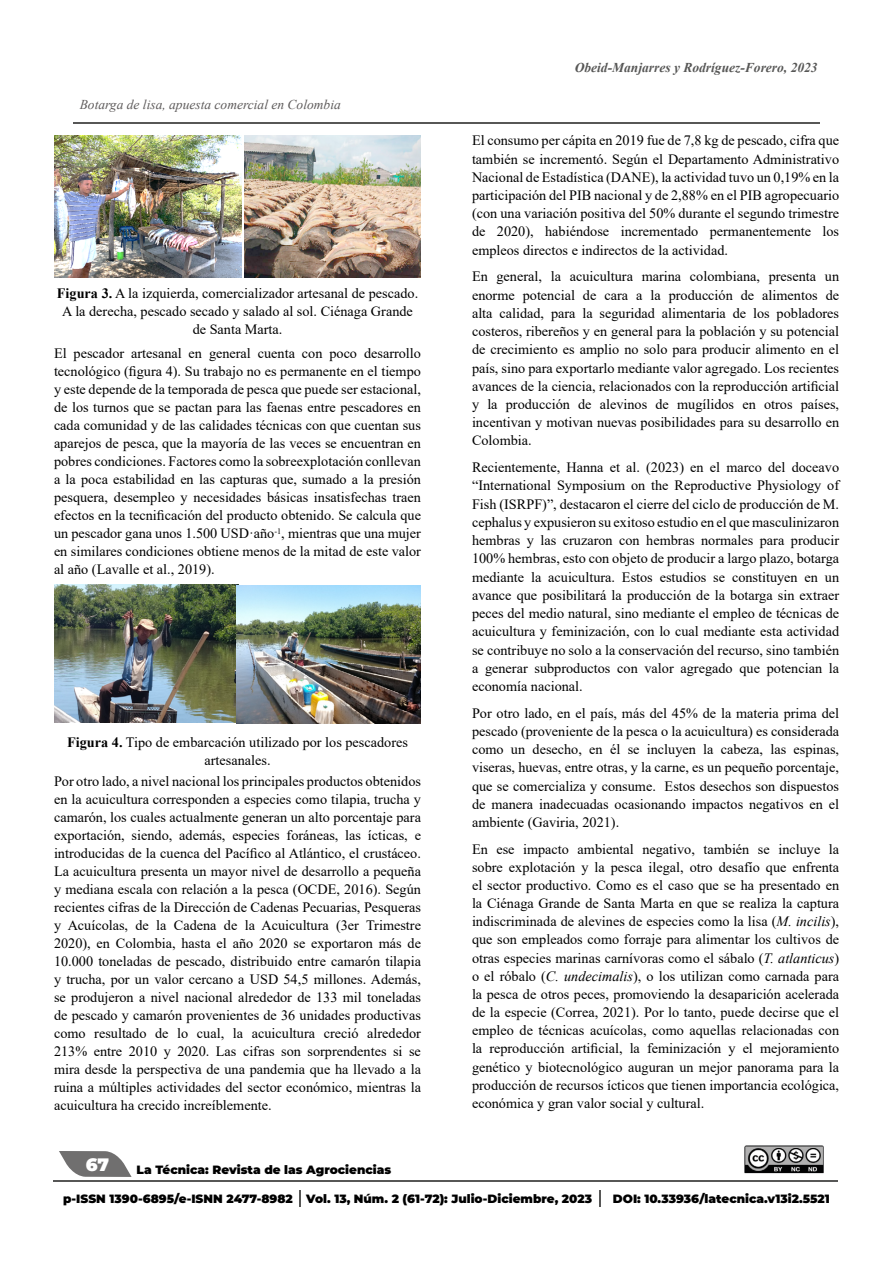
<style>
.page{position:relative;width:893px;height:1263px;background:#fff}
.page>*{position:absolute;margin:0;border:0;box-sizing:border-box;transform-origin:0 0}
.t1{font:900 18px "Montserrat";color:#fff}
.t2{font:14.25px/18px "Times New Roman";color:#000;text-align:justify}
.t3{font:italic 13.5px "Times New Roman";color:#5e5b5b}
.t4{font:italic 700 13.5px "Times New Roman";color:#575756}
.t5{font:900 12px "Montserrat";color:#000}
.s1{font-weight:700}
.s2{font-style:italic}
</style>
<div class="page">
<hr style="left:73px;top:122px;width:747px;height:1px;background:#575756">
<svg style="left:59px;top:1151px;width:73px;height:26px"></svg>
<img style="left:744px;top:1145px;width:80px;height:29px">
<hr style="left:53px;top:1180px;width:784px;height:1px;background:#575756">
<svg style="left:600px;top:1190px;width:1px;height:17px"></svg>
<svg style="left:300px;top:1190px;width:1px;height:17px"></svg>
<img style="left:54px;top:135px;width:188px;height:142px">
<img style="left:245px;top:136px;width:176px;height:141px">
<img style="left:54px;top:585px;width:182px;height:138px">
<img style="left:236px;top:585px;width:185px;height:139px">
<p class="t3" style="left:80px;top:95px;width:263px">Botarga de lisa, apuesta comercial en Colombia</p>
<p class="t2" style="left:57px;top:284px;width:363px;text-align:center"><span class="s1">Figura 3.</span> A la izquierda, comercializador artesanal de pescado.<br>A la derecha, pescado secado y salado al sol. Ciénaga Grande de Santa Marta.</p>
<p class="t2" style="left:54px;top:344px;width:368px">El pescador artesanal en general cuenta con poco desarrollo tecnológico (figura 4). Su trabajo no es permanente en el tiempo y este depende de la temporada de pesca que puede ser estacional, de los turnos que se pactan para las faenas entre pescadores en cada comunidad y de las calidades técnicas con que cuentan sus aparejos de pesca, que la mayoría de las veces se encuentran en pobres condiciones. Factores como la sobreexplotación conllevan a la poca estabilidad en las capturas que, sumado a la presión pesquera, desempleo y necesidades básicas insatisfechas traen efectos en la tecnificación del producto obtenido. Se calcula que un pescador gana unos 1.500 USD·año<sup>-1</sup>, mientras que una mujer en similares condiciones obtiene menos de la mitad de este valor al año (Lavalle et al., 2019).</p>
<p class="t2" style="left:67px;top:733px;width:342px;text-align:center"><span class="s1">Figura 4.</span> Tipo de embarcación utilizado por los pescadores artesanales.</p>
<p class="t2" style="left:54px;top:772px;width:368px">Por otro lado, a nivel nacional los principales productos obtenidos en la acuicultura corresponden a especies como tilapia, trucha y camarón, los cuales actualmente generan un alto porcentaje para exportación, siendo, además, especies foráneas, las ícticas, e introducidas de la cuenca del Pacífico al Atlántico, el crustáceo.<br>La acuicultura presenta un mayor nivel de desarrollo a pequeña y mediana escala con relación a la pesca (OCDE, 2016). Según recientes cifras de la Dirección de Cadenas Pecuarias, Pesqueras y Acuícolas, de la Cadena de la Acuicultura (3er Trimestre 2020), en Colombia, hasta el año 2020 se exportaron más de 10.000 toneladas de pescado, distribuido entre camarón tilapia y trucha, por un valor cercano a USD 54,5 millones. Además, se produjeron a nivel nacional alrededor de 133 mil toneladas de pescado y camarón provenientes de 36 unidades productivas como resultado de lo cual, la acuicultura creció alrededor 213% entre 2010 y 2020. Las cifras son sorprendentes si se mira desde la perspectiva de una pandemia que ha llevado a la ruina a múltiples actividades del sector económico, mientras la acuicultura ha crecido increíblemente.</p>
<p class="t4" style="left:575px;top:58px;width:245px">Obeid-Manjarres y Rodríguez-Forero, 2023</p>
<p class="t2" style="left:472px;top:131px;width:369px">El consumo per cápita en 2019 fue de 7,8 kg de pescado, cifra que también se incrementó. Según el Departamento Administrativo Nacional de Estadística (DANE), la actividad tuvo un 0,19% en la participación del PIB nacional y de 2,88% en el PIB agropecuario (con una variación positiva del 50% durante el segundo trimestre de 2020), habiéndose incrementado permanentemente los empleos directos e indirectos de la actividad.</p>
<p class="t2" style="left:472px;top:267px;width:369px">En general, la acuicultura marina colombiana, presenta un enorme potencial de cara a la producción de alimentos de alta calidad, para la seguridad alimentaria de los pobladores costeros, ribereños y en general para la población y su potencial de crecimiento es amplio no solo para producir alimento en el país, sino para exportarlo mediante valor agregado. Los recientes avances de la ciencia, relacionados con la reproducción artificial y la producción de alevinos de mugílidos en otros países, incentivan y motivan nuevas posibilidades para su desarrollo en Colombia.</p>
<p class="t2" style="left:472px;top:458px;width:369px">Recientemente, Hanna et al. (2023) en el marco del doceavo “International Symposium on the Reproductive Physiology of Fish (ISRPF)”, destacaron el cierre del ciclo de producción de M. cephalus y expusieron su exitoso estudio en el que masculinizaron hembras y las cruzaron con hembras normales para producir 100% hembras, esto con objeto de producir a largo plazo, botarga mediante la acuicultura. Estos estudios se constituyen en un avance que posibilitará la producción de la botarga sin extraer peces del medio natural, sino mediante el empleo de técnicas de acuicultura y feminización, con lo cual mediante esta actividad se contribuye no solo a la conservación del recurso, sino también a generar subproductos con valor agregado que potencian la economía nacional.</p>
<p class="t2" style="left:472px;top:703px;width:369px">Por otro lado, en el país, más del 45% de la materia prima del pescado (proveniente de la pesca o la acuicultura) es considerada como un desecho, en él se incluyen la cabeza, las espinas, viseras, huevas, entre otras, y la carne, es un pequeño porcentaje, que se comercializa y consume. Estos desechos son dispuestos de manera inadecuadas ocasionando impactos negativos en el ambiente (Gaviria, 2021).</p>
<p class="t2" style="left:472px;top:839px;width:369px">En ese impacto ambiental negativo, también se incluye la sobre explotación y la pesca ilegal, otro desafío que enfrenta el sector productivo. Como es el caso que se ha presentado en la Ciénaga Grande de Santa Marta en que se realiza la captura indiscriminada de alevines de especies como la lisa (<span class="s2">M. incilis</span>), que son empleados como forraje para alimentar los cultivos de otras especies marinas carnívoras como el sábalo (<span class="s2">T. atlanticus</span>) o el róbalo (<span class="s2">C. undecimalis</span>), o los utilizan como carnada para la pesca de otros peces, promoviendo la desaparición acelerada de la especie (Correa, 2021). Por lo tanto, puede decirse que el empleo de técnicas acuícolas, como aquellas relacionadas con la reproducción artificial, la feminización y el mejoramiento genético y biotecnológico auguran un mejor panorama para la producción de recursos ícticos que tienen importancia ecológica, económica y gran valor social y cultural.</p>
<p class="t1" style="left:86px;top:1151px;width:25px">67</p>
<p class="t5" style="left:137px;top:1160px;width:256px">La Técnica: Revista de las Agrociencias</p>
<p class="t5" style="left:63px;top:1189px;width:530px">p-ISSN 1390-6895/e-ISNN 2477-8982 Vol. 13, Núm. 2 (61-72): Julio-Diciembre, 2023</p>
<p class="t5" style="left:613px;top:1190px;width:218px">DOI: 10.33936/latecnica.v13i2.5521</p>
</div>
